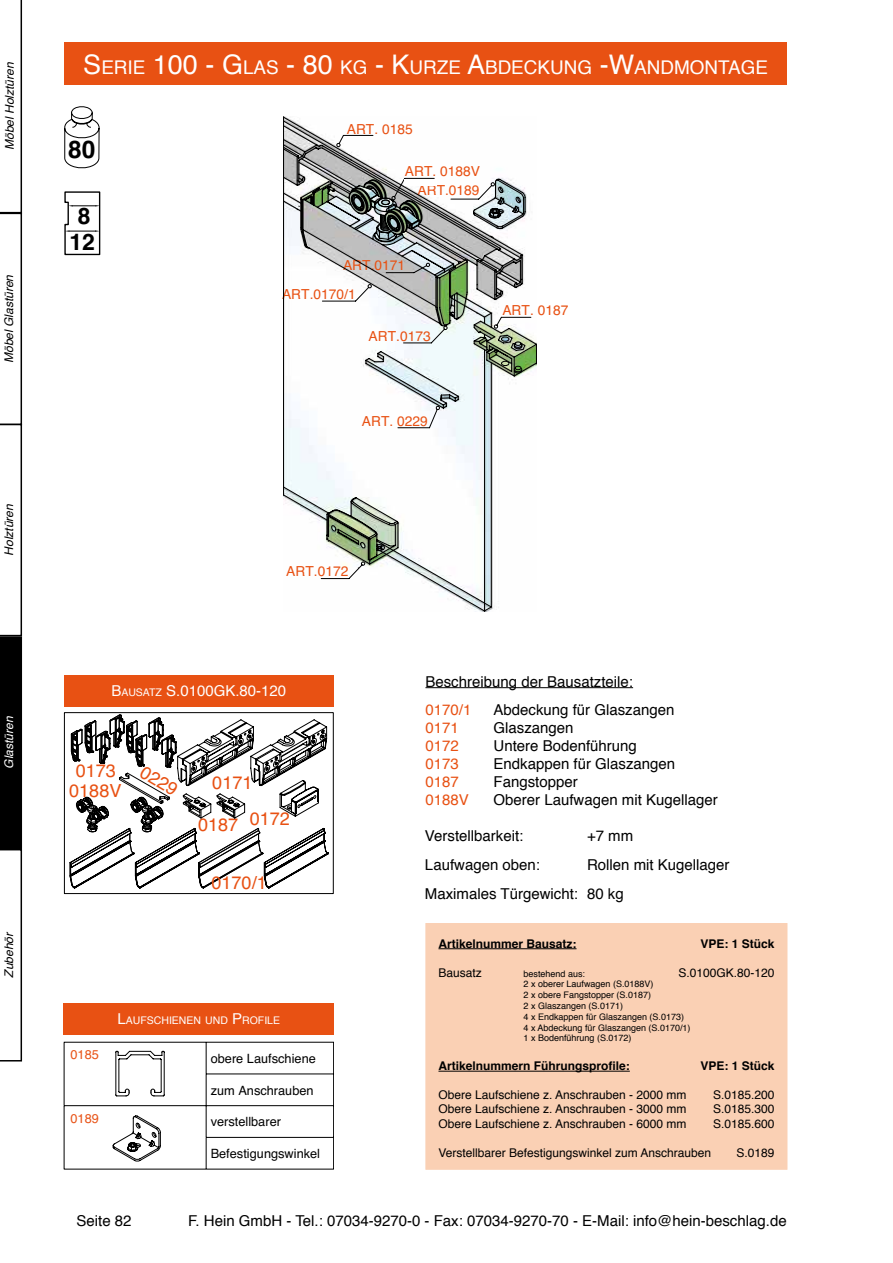
<style>
.page{position:relative;width:893px;height:1263px;background:#fff}
.page>*{position:absolute;margin:0;border:0;box-sizing:border-box;transform-origin:0 0}
.t1{font:700 24.45px "Helvetica";color:#000}
.t2{font:700 22.95px "Helvetica";color:#000}
.t3{font:18.9px "Helvetica";color:#fff}
.t4{font:18px "Helvetica";color:#e85113}
.t5{font:15px/28.8px "Helvetica";color:#000}
.t6{font:15px "Helvetica";color:#e85113}
.t7{font:15px "Helvetica";color:#fff}
.t8{font:13.8px/28.5px "Helvetica";color:#e85113}
.t9{font:12.75px "Helvetica";color:#000}
.t10{font:12.75px "Helvetica";color:#e85418}
.t11{font:12px "Helvetica";color:#000}
.t12{font:700 12px "Helvetica";color:#000}
.t13{font:italic 12px "Helvetica";color:#000}
.t14{font:italic 12px "Helvetica";color:#fff}
.t15{font:10.5px "Helvetica";color:#fff}
.t16{font:9px/10.8px "Helvetica";color:#000}
.s1{font-size:27px}
.s2{font-size:10.5px}
.s3{font-size:15px}
</style>
<div class="page">
<div style="left:64px;top:43px;width:723px;height:42px;background:#e85113"></div>
<svg style="left:283px;top:117px;width:209px;height:494px"></svg>
<svg style="left:321px;top:135px;width:210px;height:444px"></svg>
<svg style="left:297px;top:180px;width:225px;height:388px"></svg>
<svg style="left:494px;top:349px;width:4px;height:4px"></svg>
<div style="left:404px;top:179px;width:33px;height:7px;background:#fff"></div>
<div style="left:64px;top:712px;width:270px;height:182px;border:1px solid #000"></div>
<svg style="left:70px;top:715px;width:259px;height:173px"></svg>
<div style="left:64px;top:675px;width:270px;height:31px;background:#e85113"></div>
<hr style="left:64px;top:1169px;width:142px;height:1px;background:#000">
<hr style="left:206px;top:1169px;width:128px;height:1px;background:#000">
<svg style="left:64px;top:1042px;width:270px;height:127px"></svg>
<div style="left:64px;top:1003px;width:270px;height:31px;background:#e85113"></div>
<svg style="left:64px;top:106px;width:35px;height:63px"></svg>
<svg style="left:64px;top:191px;width:36px;height:65px"></svg>
<hr style="left:425px;top:687px;width:208px;height:1px;background:#000">
<div style="left:426px;top:923px;width:361px;height:246px;background:#fad0b4"></div>
<hr style="left:438px;top:948px;width:138px;height:1px;background:#000">
<hr style="left:438px;top:1071px;width:192px;height:1px;background:#000">
<svg style="left:0;top:0;width:22px;height:1061px"></svg>
<p class="t13" style="left:0;top:150px;width:89px;rotate:-90deg">Möbel Holztüren</p>
<p class="t13" style="left:0;top:363px;width:90px;rotate:-90deg">Möbel Glastüren</p>
<p class="t13" style="left:0;top:556px;width:53px;rotate:-90deg">Holztüren</p>
<p class="t14" style="left:0;top:769px;width:54px;rotate:-90deg">Glastüren</p>
<p class="t13" style="left:0;top:977px;width:47px;rotate:-90deg">Zubehör</p>
<p class="t3" style="left:83px;top:53px;width:686px"><span class="s1">S</span>ERIE <span class="s1">100 - G</span> LAS <span class="s1">- 80</span> KG <span class="s1">- K</span>URZE <span class="s1">A</span>BDECKUNG <span class="s1">-W</span>ANDMONTAGE</p>
<h1 class="t1" style="left:68px;top:130px;width:29px">80</h1>
<h2 class="t2" style="left:78px;top:198px;width:14px">8</h2>
<h2 class="t2" style="left:69px;top:224px;width:27px">12</h2>
<p class="t8" style="left:347px;top:115px;width:67px">ART. 0185</p>
<p class="t8" style="left:405px;top:157px;width:77px">ART. 0188V</p>
<p class="t8" style="left:417px;top:177px;width:64px">ART.0189</p>
<p class="t8" style="left:282px;top:252px;width:125px;text-indent:61px">ART.0171<br>ART.0170/1</p>
<p class="t8" style="left:369px;top:322px;width:64px">ART.0173</p>
<p class="t8" style="left:502px;top:297px;width:67px">ART. 0187</p>
<p class="t8" style="left:362px;top:407px;width:67px">ART. 0229</p>
<p class="t8" style="left:286px;top:558px;width:64px">ART.0172</p>
<p class="t7" style="left:111px;top:679px;width:176px">B<span class="s2">AUSATZ</span> S.0100GK.80-120</p>
<p class="t4" style="left:76px;top:757px;width:42px">0173</p>
<p class="t4" style="left:69px;top:776px;width:54px">0188V</p>
<p class="t4" style="left:149px;top:759px;width:42px;rotate:31deg">0229</p>
<p class="t4" style="left:212px;top:769px;width:42px">0171</p>
<p class="t4" style="left:198px;top:811px;width:42px">0187</p>
<p class="t4" style="left:250px;top:805px;width:42px">0172</p>
<p class="t4" style="left:211px;top:869px;width:57px">0170/1</p>
<p class="t15" style="left:118px;top:1012px;width:164px"><span class="s3">L</span>AUFSCHIENEN UND <span class="s3">P</span>ROFILE</p>
<p class="t10" style="left:70px;top:1045px;width:30px">0185</p>
<p class="t9" style="left:211px;top:1048px;width:107px">obere Laufschiene</p>
<p class="t9" style="left:211px;top:1080px;width:105px">zum Anschrauben</p>
<p class="t10" style="left:70px;top:1108px;width:30px">0189</p>
<p class="t9" style="left:211px;top:1112px;width:72px">verstellbarer</p>
<p class="t9" style="left:211px;top:1144px;width:111px">Befestigungswinkel</p>
<p class="t5" style="left:425px;top:667px;width:209px">Beschreibung der Bausatzteile:</p>
<p class="t6" style="left:425px;top:698px;width:47px">0170/1</p>
<p class="t5" style="left:493px;top:696px;width:182px">Abdeckung für Glaszangen</p>
<p class="t6" style="left:425px;top:716px;width:35px">0171</p>
<p class="t5" style="left:493px;top:714px;width:82px">Glaszangen</p>
<p class="t6" style="left:425px;top:734px;width:35px">0172</p>
<p class="t5" style="left:493px;top:732px;width:145px">U ntere Bodenführung</p>
<p class="t6" style="left:425px;top:752px;width:35px">0173</p>
<p class="t5" style="left:493px;top:750px;width:183px">Endkappen für Glaszangen</p>
<p class="t6" style="left:425px;top:770px;width:35px">0187</p>
<p class="t5" style="left:493px;top:768px;width:86px">Fangstopper</p>
<p class="t6" style="left:425px;top:788px;width:45px">0188V</p>
<p class="t5" style="left:493px;top:786px;width:226px">Oberer Laufwagen mit Kugellager</p>
<p class="t5" style="left:425px;top:822px;width:100px">Verstellbarkeit:</p>
<p class="t5" style="left:587px;top:822px;width:48px">+7 mm</p>
<p class="t5" style="left:425px;top:851px;width:117px">Laufwagen oben:</p>
<p class="t5" style="left:425px;top:851px;width:306px;text-indent:162px">Rollen mit Kugellager<br>Maximales Türgewicht: 80 kg</p>
<p class="t12" style="left:438px;top:934px;width:140px">Artikelnummer Bausatz:</p>
<p class="t12" style="left:700px;top:934px;width:76px">VPE: 1 Stück</p>
<p class="t11" style="left:438px;top:963px;width:45px">Bausatz</p>
<p class="t16" style="left:523px;top:968px;width:63px">bestehend aus:</p>
<p class="t11" style="left:678px;top:963px;width:98px">S.0100GK.80-120</p>
<p class="t16" style="left:523px;top:979px;width:169px">2 x oberer Laufwagen (S.0188V)<br>2 x obere Fangstopper (S.0187)<br>2 x Glaszangen (S.0171)<br>4 x Endkappen für Glaszangen (S.0173)<br>4 x Abdeckung für Glaszangen (S.0170/1)<br>1 x Bodenführung (S.0172)</p>
<p class="t12" style="left:438px;top:1056px;width:193px">Artikelnummern Führungsprofile:</p>
<p class="t12" style="left:700px;top:1056px;width:76px">VPE: 1 Stück</p>
<p class="t11" style="left:438px;top:1085px;width:250px">Obere Laufschiene z. Anschrauben - 2000 mm</p>
<p class="t11" style="left:713px;top:1085px;width:63px">S.0185.200</p>
<p class="t11" style="left:438px;top:1100px;width:250px">Obere Laufschiene z. Anschrauben - 3000 mm</p>
<p class="t11" style="left:713px;top:1100px;width:63px">S.0185.300</p>
<p class="t11" style="left:438px;top:1114px;width:250px">Obere Laufschiene z. Anschrauben - 6000 mm</p>
<p class="t11" style="left:713px;top:1114px;width:63px">S.0185.600</p>
<p class="t11" style="left:438px;top:1143px;width:274px">Verstellbarer Befestigungswinkel zum Anschrauben</p>
<p class="t11" style="left:736px;top:1143px;width:40px">S.0189</p>
<p class="t5" style="left:77px;top:1207px;width:57px">Seite 82</p>
<p class="t5" style="left:188px;top:1207px;width:600px">F. Hein GmbH - Tel.: 07034-9270-0 - Fax: 07034-9270-70 - E-Mail: info@hein-beschlag.de</p>
</div>
